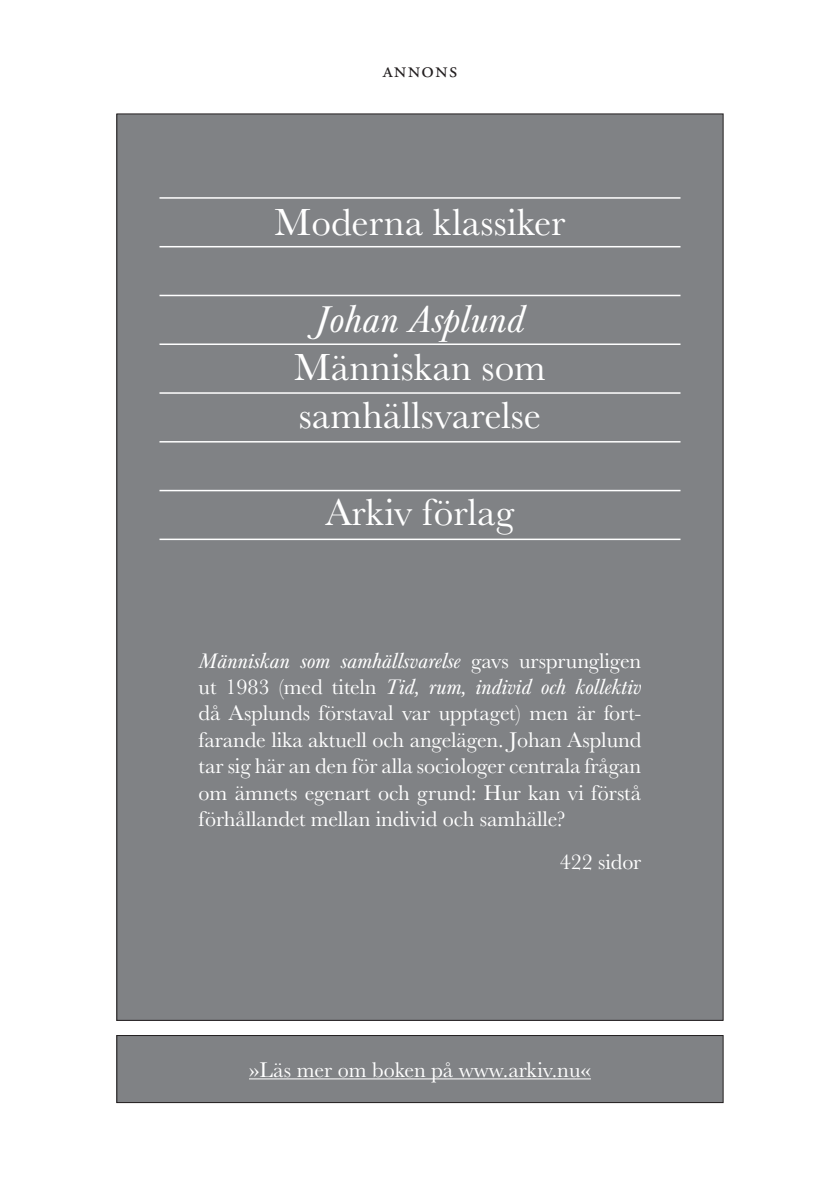
<style>
.page{position:relative;width:840px;height:1191px;background:#fff}
.page>*{position:absolute;margin:0;border:0;box-sizing:border-box;transform-origin:0 0}
.t1{font:39px/48.2px "Baskerville URW";color:#fff}
.t2{font:italic 39px "Baskerville URW";color:#fff}
.t3{font:22px/26.4px "Baskerville URW";letter-spacing:-.005em;color:#fff;text-align:justify}
.t4{font:22px "Adobe Garamond Pro";letter-spacing:.05em;color:#231f20}
.s1{font-style:italic}
</style>
<div class="page">
<div style="left:117px;top:114px;width:605px;height:906px;background:#808285"></div>
<div style="left:117px;top:1035px;width:605px;height:67px;background:#808285"></div>
<hr style="left:249px;top:1078px;width:341px;height:1px;background:#fff">
<div style="left:116px;top:1035px;width:607px;height:68px;border:1px solid #231f20"></div>
<hr style="left:159px;top:197px;width:521px;height:2px;background:#fff">
<hr style="left:159px;top:246px;width:521px;height:1px;background:#fff">
<hr style="left:159px;top:295px;width:521px;height:1px;background:#fff">
<hr style="left:159px;top:343px;width:521px;height:2px;background:#fff">
<hr style="left:159px;top:392px;width:521px;height:2px;background:#fff">
<hr style="left:159px;top:441px;width:521px;height:1px;background:#fff">
<hr style="left:159px;top:490px;width:521px;height:1px;background:#fff">
<hr style="left:159px;top:538px;width:521px;height:2px;background:#fff">
<p class="t4" style="left:382px;top:56px;width:76px">annons</p>
<h1 class="t1" style="left:274px;top:197px;width:292px">Moderna klassiker</h1>
<h1 class="t2" style="left:315px;top:297px;width:211px">Johan Asplund</h1>
<h1 class="t1" style="left:294px;top:342px;width:253px">Människan som samhällsvarelse</h1>
<h1 class="t1" style="left:325px;top:486px;width:190px">Arkiv förlag</h1>
<p class="t3" style="left:198px;top:646px;width:444px"><span class="s1">Människan som samhällsvarelse</span> gavs ursprungligen ut 1983 (med titeln <span class="s1">Tid, rum, individ och kollektiv </span>då Asplunds förstaval var upptaget) men är fort&shy;farande lika aktuell och angelägen. Johan Asplund tar sig här an den för alla sociologer centrala frågan om ämnets egenart och grund: Hur kan vi förstå förhållandet mellan individ och samhälle?</p>
<p class="t3" style="left:559px;top:848px;width:83px">422 sidor</p>
<p class="t3" style="left:249px;top:1055px;width:343px">»Läs mer om boken på www.arkiv.nu«</p>
</div>
